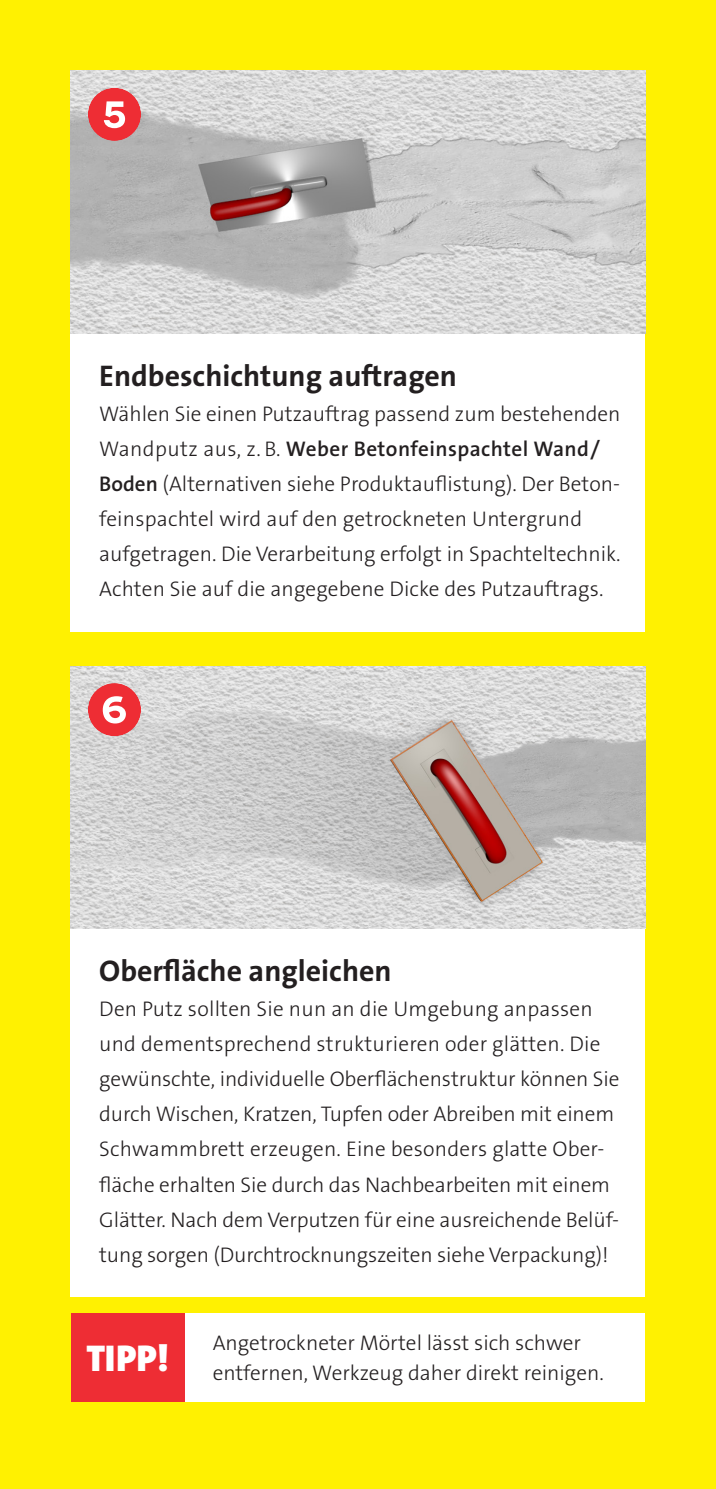
<style>
.page{position:relative;width:716px;height:1489px;background:#fff}
.page>*{position:absolute;margin:0;border:0;box-sizing:border-box;transform-origin:0 0}
.t1{font:700 30px "The Sans B7";color:#231f20}
.t2{font:300 21.25px/35px "The Sans B3";color:#231f20}
.t3{font:600 21.25px "The Sans B6";letter-spacing:.02em;color:#231f20}
.s1{font-family:"The Sans B3";font-weight:300}
.s2{font-family:"The Sans B6";font-weight:600}
</style>
<div class="page">
<div style="left:0;top:0;width:716px;height:1488px;background:#fff101"></div>
<div style="left:71px;top:316px;width:574px;height:315px;background:#fff"></div>
<div style="left:71px;top:911px;width:574px;height:385px;background:#fff"></div>
<img style="left:71px;top:71px;width:574px;height:262px">
<img style="left:71px;top:666px;width:574px;height:262px">
<div style="left:184px;top:1313px;width:461px;height:88px;background:#fff"></div>
<div style="left:71px;top:1313px;width:113px;height:88px;background:#ee2d34"></div>
<div style="left:88px;top:88px;width:53px;height:53px;background:#ee2d34;border-radius:50%"></div>
<svg style="left:104px;top:101px;width:21px;height:27px"></svg>
<div style="left:88px;top:683px;width:53px;height:53px;background:#ee2d34;border-radius:50%"></div>
<svg style="left:103px;top:696px;width:23px;height:27px"></svg>
<h1 class="t1" style="left:99px;top:360px;width:359px">Endbeschichtung auftragen</h1>
<p class="t2" style="left:99px;top:397px;width:523px">Wählen Sie einen Putzauftrag passend zum bestehenden</p>
<p class="t3" style="left:99px;top:437px;width:502px"><span class="s1">Wandputz aus, z. B.</span> Weber Betonfeinspachtel Wand/</p>
<p class="t2" style="left:99px;top:467px;width:523px"><span class="s2">Boden</span> (Alternativen siehe Produktauflistung). Der Beton&shy;feinspachtel wird auf den getrockneten Untergrund aufgetragen. Die Verarbeitung erfolgt in Spachteltechnik.<br>Achten Sie auf die angegebene Dicke des Putzauftrags.</p>
<h1 class="t1" style="left:99px;top:955px;width:294px">Oberfläche angleichen</h1>
<p class="t2" style="left:99px;top:992px;width:522px">Den Putz sollten Sie nun an die Umgebung anpassen und dementsprechend strukturieren oder glätten. Die gewünschte, individuelle Oberflächenstruktur können Sie durch Wischen, Kratzen, Tupfen oder Abreiben mit einem Schwammbrett erzeugen. Eine besonders glatte Ober&shy;fläche erhalten Sie durch das Nachbearbeiten mit einem Glätter. Nach dem Verputzen für eine ausreichende Belüf&shy;tung sorgen (Durchtrocknungszeiten siehe Verpackung)!</p>
<p class="t2" style="left:86px;top:1328px;width:519px;line-height:30px;text-indent:126px">Angetrockneter Mörtel lässt sich schwer<br><sup>TIPP!</sup> entfernen, Werkzeug daher direkt reinigen.</p>
</div>
